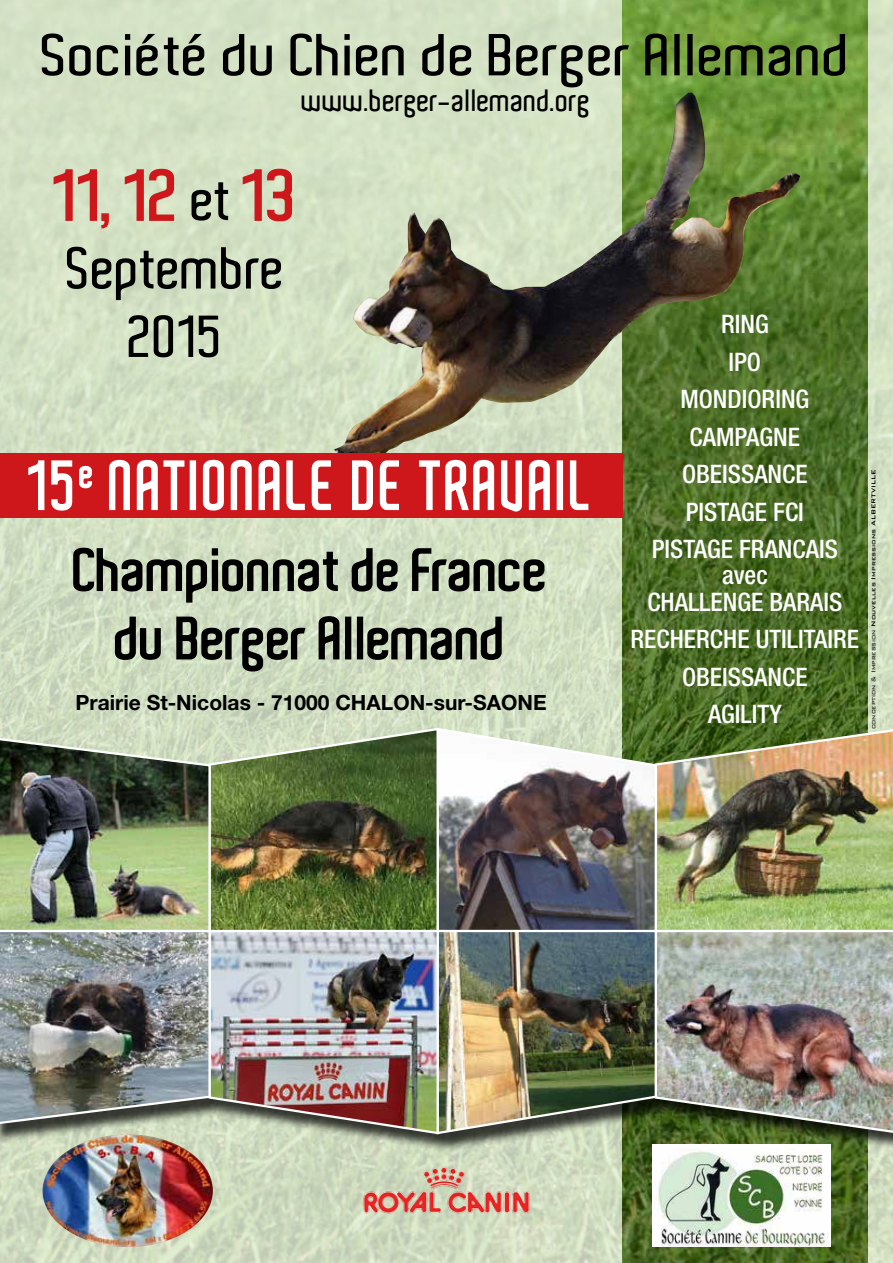
<style>
.page{position:relative;width:893px;height:1263px;background:#fff}
.page>*{position:absolute;margin:0;border:0;box-sizing:border-box;transform-origin:0 0}
.t1{font:600 69px "Aldo";color:#cd171a}
.t2{font:600 66.3px "Aldo";letter-spacing:.05em;color:#fff;scale:.86 1}
.t3{font:600 57px/68.4px "Aldo";color:#000;text-align:center}
.t4{font:600 57px "Aldo";color:#000;scale:1.1 1}
.t5{font:600 30px "Aldo";color:#000}
.t6{font:500 condensed 25.5px/37.5px "Helvetica Neue";color:#fff;text-align:center}
.t7{font:700 21px "Helvetica Neue";color:#000}
.t8{font:500 7.5px "Bank Gothic BT";color:#000}
.s1{font-size:57px;color:#000}
.s2{font-weight:300}
</style>
<div class="page">
<img style="left:0;top:0;width:893px;height:1263px">
<svg style="left:622px;top:0;width:245px;height:1263px;background:#54772b"></svg>
<div style="left:652px;top:1144px;width:178px;height:103px;background:#fff"></div>
<img style="left:657px;top:1152px;width:172px;height:94px">
<img style="left:359px;top:1160px;width:175px;height:59px">
<img style="left:43px;top:1152px;width:170px;height:95px">
<div style="left:0;top:730px;width:893px;height:422px;background:#000;opacity:.75"></div>
<img style="left:0;top:736px;width:207px;height:390px">
<img style="left:440px;top:726px;width:213px;height:203px">
<img style="left:440px;top:929px;width:213px;height:206px">
<img style="left:207px;top:726px;width:233px;height:203px">
<img style="left:207px;top:929px;width:233px;height:207px">
<img style="left:653px;top:726px;width:240px;height:203px">
<img style="left:653px;top:929px;width:240px;height:206px">
<img style="left:334px;top:92px;width:466px;height:364px">
<svg style="left:53px;top:169px;width:57px;height:60px;background:#d4c6ad"></svg>
<svg style="left:124px;top:168px;width:51px;height:54px;background:#d4bda6"></svg>
<svg style="left:242px;top:168px;width:51px;height:54px;background:#d3bda5"></svg>
<div style="left:0;top:453px;width:622px;height:65px;background:#cd171a"></div>
<svg style="left:28px;top:460px;width:64px;height:51px"></svg>
<svg style="left:109px;top:459px;width:76px;height:52px"></svg>
<div style="left:190px;top:460px;width:6px;height:50px;border:2px solid #fff"></div>
<svg style="left:202px;top:459px;width:78px;height:52px"></svg>
<svg style="left:286px;top:460px;width:45px;height:51px"></svg>
<svg style="left:352px;top:460px;width:47px;height:51px"></svg>
<svg style="left:419px;top:459px;width:131px;height:53px"></svg>
<div style="left:557px;top:460px;width:6px;height:50px;border:2px solid #fff"></div>
<svg style="left:569px;top:460px;width:20px;height:51px"></svg>
<svg style="left:72px;top:547px;width:267px;height:56px;background:#adb8a1"></svg>
<svg style="left:351px;top:547px;width:48px;height:45px;background:#a1ac97"></svg>
<svg style="left:411px;top:547px;width:134px;height:45px;background:#a8b49b"></svg>
<svg style="left:114px;top:615px;width:48px;height:46px;background:#a5b099"></svg>
<svg style="left:176px;top:615px;width:130px;height:57px;background:#aab69f"></svg>
<svg style="left:318px;top:615px;width:22px;height:45px"></svg>
<div style="left:345px;top:617px;width:6px;height:42px;border:2px solid #000"></div>
<div style="left:357px;top:617px;width:6px;height:42px;border:2px solid #000"></div>
<svg style="left:366px;top:615px;width:136px;height:46px;background:#a7b19a"></svg>
<h3 class="t4" style="left:42px;top:23px;width:737px">Société du Chien de Berger Allemand</h3>
<p class="t5" style="left:302px;top:84px;width:291px">www.berger-allemand.org</p>
<h1 class="t1" style="left:54px;top:157px;width:245px">11, 12 <span class="s1">et</span> 13</h1>
<h3 class="t3" style="left:67px;top:235px;width:220px">Septembre<br>2015</h3>
<h2 class="t2" style="left:29px;top:449px;width:657px">15<sup>e</sup> NATIONALE DE TRAVAIL</h2>
<h3 class="t3" style="left:74px;top:536px;width:476px">Championnat de France du Berger Allemand</h3>
<p class="t7" style="left:76px;top:689px;width:472px">Prairie St-Nicolas - 71000 CHALON-sur-SAONE</p>
<p class="t6" style="left:652px;top:305px;width:188px">RING<br>IPO<br>MONDIORING<br>CAMPAGNE<br>OBEISSANCE<br>PISTAGE FCI<br>PISTAGE FRANCAIS</p>
<p class="t6" style="left:647px;top:561px;width:197px;line-height:27px">avec<br>CHALLENGE BARAIS</p>
<p class="t6" style="left:631px;top:620px;width:230px">RECHERCHE UTILITAIRE<br>OBEISSANCE<br>AGILITY</p>
<p class="t8" style="left:869px;top:729px;width:261px;rotate:-90deg"><span class="s2">conception &amp; Impression</span> Nouvelles Impressions ALBERTVILLE</p>
</div>
